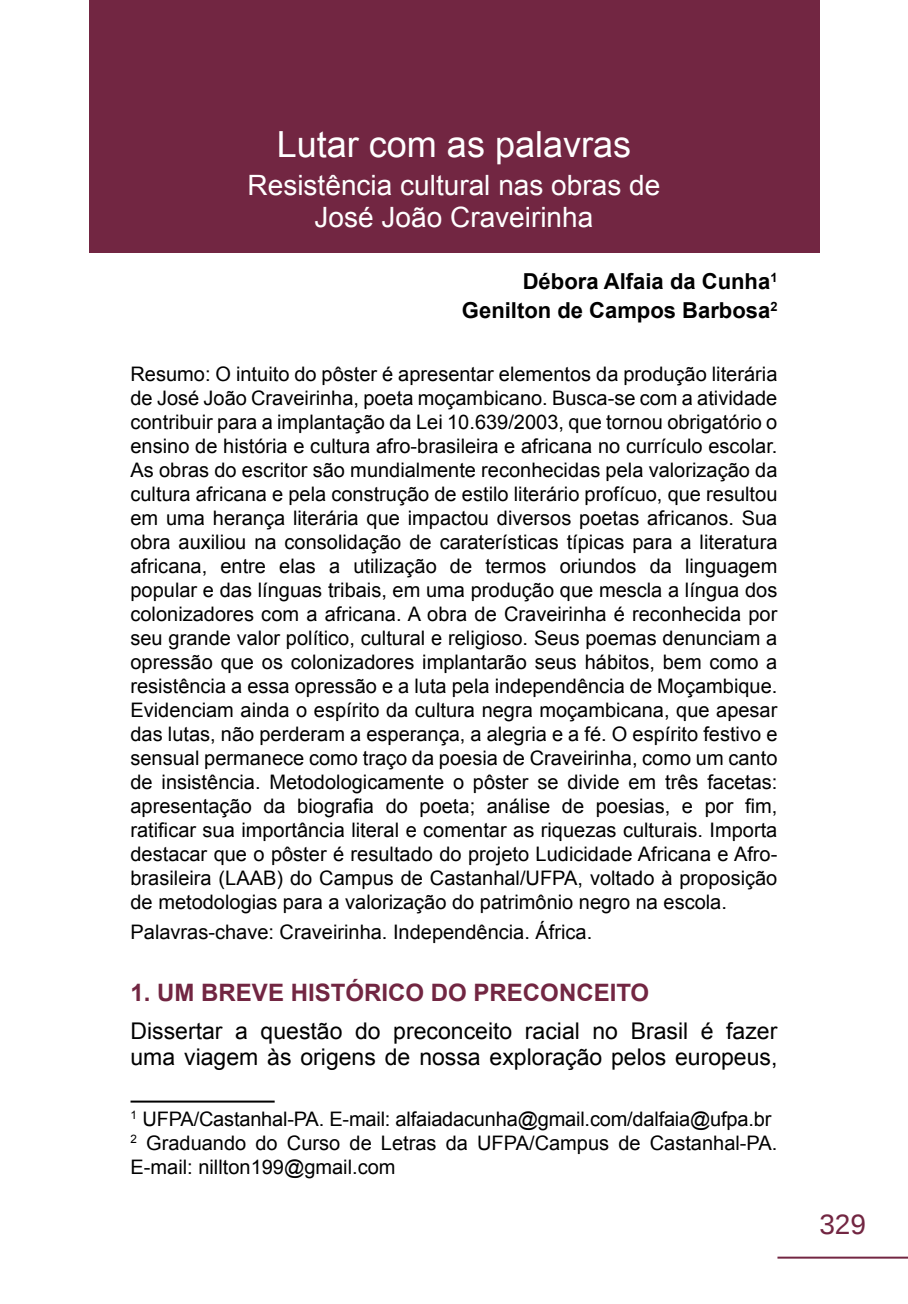
<style>
.page{position:relative;width:908px;height:1304px;background:#fff}
.page>*{position:absolute;margin:0;border:0;box-sizing:border-box;transform-origin:0 0}
.t1{font:36px "Arial";color:#fff}
.t2{font:28px/32.2px "Arial";color:#fff;text-align:center}
.t3{font:28px "Un B Office";color:#722642}
.t4{font:700 24px "Arial";color:#722642}
.t5{font:23px/26.4px "Arial";color:#000}
.t6{font:700 22px/29.4px "Arial";color:#000;text-align:right}
.t7{font:20px/24px "Arial";color:#000;text-align:justify}
</style>
<div class="page">
<hr style="left:777px;top:1257px;width:130px;height:2px;background:#722642">
<div style="left:89px;top:0;width:729px;height:252px;background:#722642"></div>
<hr style="left:130px;top:1101px;width:144px;height:2px;background:#000">
<h1 class="t1" style="left:276px;top:120px;width:356px">Lutar com as palavras</h1>
<h2 class="t2" style="left:247px;top:169px;width:414px">Resistência cultural nas obras de<br>José João Craveirinha</h2>
<p class="t6" style="left:462px;top:267px;width:317px">Débora Alfaia da Cunha<sup>1<br></sup>Genilton de Campos Barbosa<sup>2</sup></p>
<p class="t7" style="left:130px;top:362px;width:648px">Resumo: O intuito do pôster é apresentar elementos da produção literária de José João Craveirinha, poeta moçambicano. Busca-se com a atividade contribuir para a implantação da Lei 10.639/2003, que tornou obrigatório o ensino de história e cultura afro-brasileira e africana no currículo escolar.<br>As obras do escritor são mundialmente reconhecidas pela valorização da cultura africana e pela construção de estilo literário profícuo, que resultou em uma herança literária que impactou diversos poetas africanos. Sua obra auxiliou na consolidação de caraterísticas típicas para a literatura africana, entre elas a utilização de termos oriundos da linguagem popular e das línguas tribais, em uma produção que mescla a língua dos colonizadores com a africana. A obra de Craveirinha é reconhecida por seu grande valor político, cultural e religioso. Seus poemas denunciam a opressão que os colonizadores implantarão seus hábitos, bem como a resistência a essa opressão e a luta pela independência de Moçambique.<br>Evidenciam ainda o espírito da cultura negra moçambicana, que apesar das lutas, não perderam a esperança, a alegria e a fé. O espírito festivo e sensual permanece como traço da poesia de Craveirinha, como um canto de insistência. Metodologicamente o pôster se divide em três facetas: apresentação da biografia do poeta; análise de poesias, e por fim, ratificar sua importância literal e comentar as riquezas culturais. Importa destacar que o pôster é resultado do projeto Ludicidade Africana e Afro&shy;brasileira (LAAB) do Campus de Castanhal/UFPA, voltado à proposição de metodologias para a valorização do patrimônio negro na escola.</p>
<p class="t7" style="left:130px;top:920px;width:463px">Palavras-chave: Craveirinha. Independência. África.</p>
<p class="t4" style="left:130px;top:976px;width:520px">1. UM BREVE HISTÓRICO DO PRECONCEITO</p>
<p class="t5" style="left:130px;top:1018px;width:648px">Dissertar a questão do preconceito racial no Brasil é fazer uma viagem às origens de nossa exploração pelos europeus,</p>
<p class="t7" style="left:130px;top:1107px;width:648px;text-align:left"><sup>1</sup> UFPA/Castanhal-PA. E-mail: alfaiadacunha@gmail.com/dalfaia@ufpa.br<br><sup>2</sup> Graduando do Curso de Letras da UFPA/Campus de Castanhal-PA.<br>E-mail: nillton199@gmail.com</p>
<h2 class="t3" style="left:819px;top:1208px;width:48px">329</h2>
</div>
